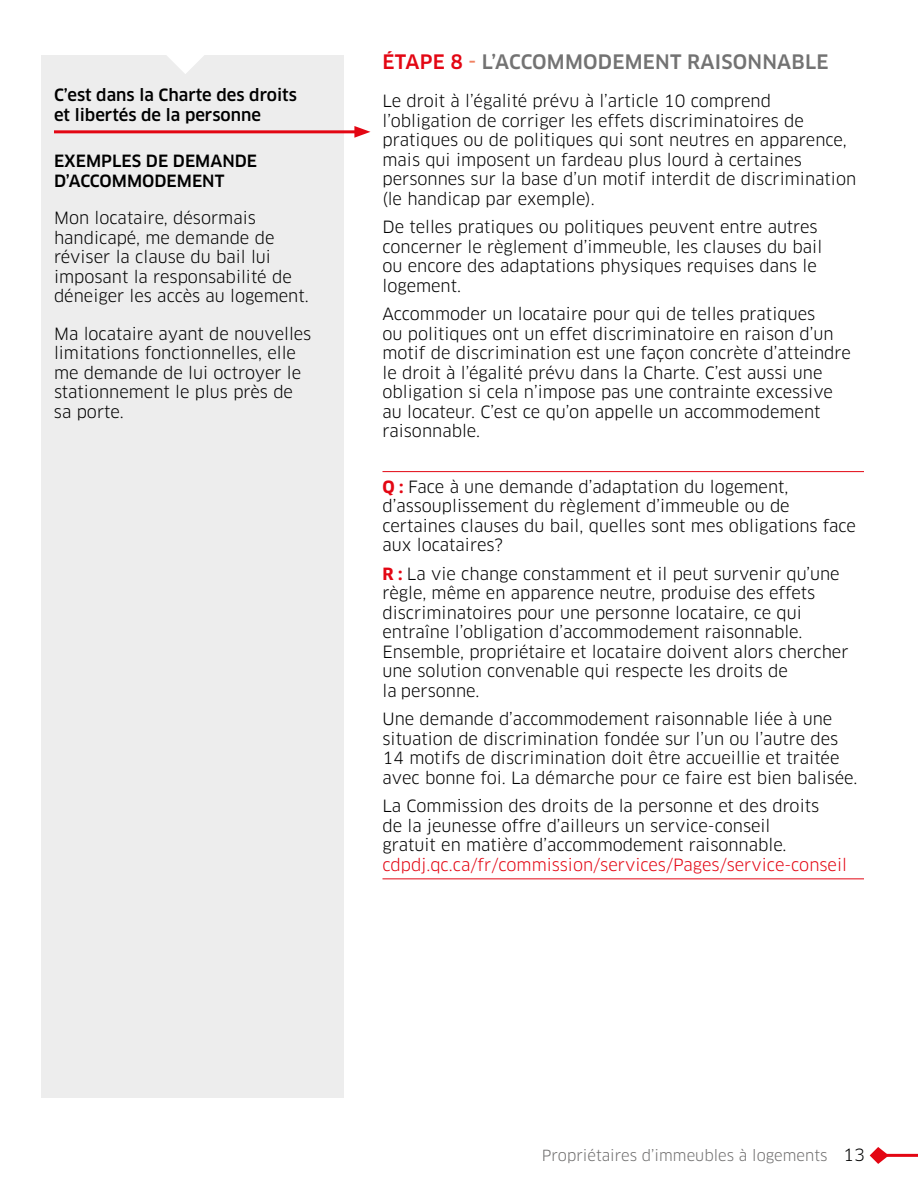
<style>
.page{position:relative;width:918px;height:1188px;background:#fff}
.page>*{position:absolute;margin:0;border:0;box-sizing:border-box;transform-origin:0 0}
.t1{font:500 19.5px "Clan OT";letter-spacing:.01em;color:#737373}
.t2{font:16.5px/19.5px "Clan OT";color:#000}
.t3{font:500 16.5px/19.5px "Clan OT";color:#000}
.t4{font:15px "Clan OT";color:#706f6f}
.s1{color:#e30613}
.s2{color:#f08262}
.s3{font-weight:700;color:#e30613}
.s4{font-size:16.5px;color:#000}
</style>
<div class="page">
<hr style="left:878px;top:1154px;width:40px;height:3px;background:#e30613">
<svg style="left:870px;top:1147px;width:19px;height:17px"></svg>
<div style="left:41px;top:55px;width:303px;height:1043px;background:#ededed"></div>
<svg style="left:167px;top:55px;width:37px;height:19px"></svg>
<hr style="left:54px;top:130px;width:306px;height:3px;background:#e30613">
<svg style="left:354px;top:126px;width:16px;height:12px"></svg>
<hr style="left:382px;top:471px;width:482px;height:1px;background:#e30613">
<hr style="left:382px;top:878px;width:482px;height:1px;background:#e30613">
<p class="t3" style="left:54px;top:86px;width:245px">C’est dans la Charte des droits et libertés de la personne</p>
<p class="t3" style="left:54px;top:152px;width:205px">EXEMPLES DE DEMANDE<br>D’ACCOMMODEMENT</p>
<p class="t2" style="left:54px;top:208px;width:256px">Mon locataire, désormais handicapé, me demande de réviser la clause du bail lui imposant la responsabilité de déneiger les accès au logement.</p>
<p class="t2" style="left:54px;top:324px;width:259px">Ma locataire ayant de nouvelles limitations fonctionnelles, elle me demande de lui octroyer le stationnement le plus près de sa porte.</p>
<h3 class="t1" style="left:383px;top:51px;width:448px"><span class="s1">ÉTAPE 8</span> <span class="s2">-</span> L’ACCOMMODEMENT RAISONNABLE</h3>
<p class="t2" style="left:382px;top:92px;width:475px">Le droit à l’égalité prévu à l’article 10 comprend l’obligation de corriger les effets discriminatoires de pratiques ou de politiques qui sont neutres en apparence, mais qui imposent un fardeau plus lourd à certaines personnes sur la base d’un motif interdit de discrimination (le handicap par exemple).</p>
<p class="t2" style="left:382px;top:218px;width:441px">De telles pratiques ou politiques peuvent entre autres concerner le règlement d’immeuble, les clauses du bail ou encore des adaptations physiques requises dans le logement.</p>
<p class="t2" style="left:382px;top:305px;width:470px">Accommoder un locataire pour qui de telles pratiques<br>ou politiques ont un effet discriminatoire en raison d’un motif de discrimination est une façon concrète d’atteindre le droit à l’égalité prévu dans la Charte. C’est aussi une obligation si cela n’impose pas une contrainte excessive au locateur. C’est ce qu’on appelle un accommodement raisonnable.</p>
<p class="t2" style="left:382px;top:477px;width:475px"><span class="s3">Q :</span> Face à une demande d’adaptation du logement, d’assouplissement du règlement d’immeuble ou de certaines clauses du bail, quelles sont mes obligations face aux locataires?</p>
<p class="t2" style="left:382px;top:564px;width:468px"><span class="s3">R :</span> La vie change constamment et il peut survenir qu’une règle, même en apparence neutre, produise des effets discriminatoires pour une personne locataire, ce qui entraîne l’obligation d’accommodement raisonnable.<br>Ensemble, propriétaire et locataire doivent alors chercher une solution convenable qui respecte les droits de<br>la -personne.</p>
<p class="t2" style="left:382px;top:710px;width:477px">Une demande d’accommodement raisonnable liée à une situation de discrimination fondée sur l’un ou l’autre des 14 motifs de discrimination doit être accueillie et traitée avec bonne foi. La démarche pour ce faire est bien balisée.</p>
<p class="t2" style="left:382px;top:797px;width:466px">La Commission des droits de la personne et des droits<br>de la jeunesse offre d’ailleurs un service-conseil<br>gratuit en matière d’accommodement raisonnable. <span class="s1">cdpdj.qc.ca/fr/commission/services/Pages/service-conseil</span></p>
<p class="t4" style="left:542px;top:1147px;width:324px">Propriétaires d’immeubles à logements <span class="s4">13</span></p>
</div>
